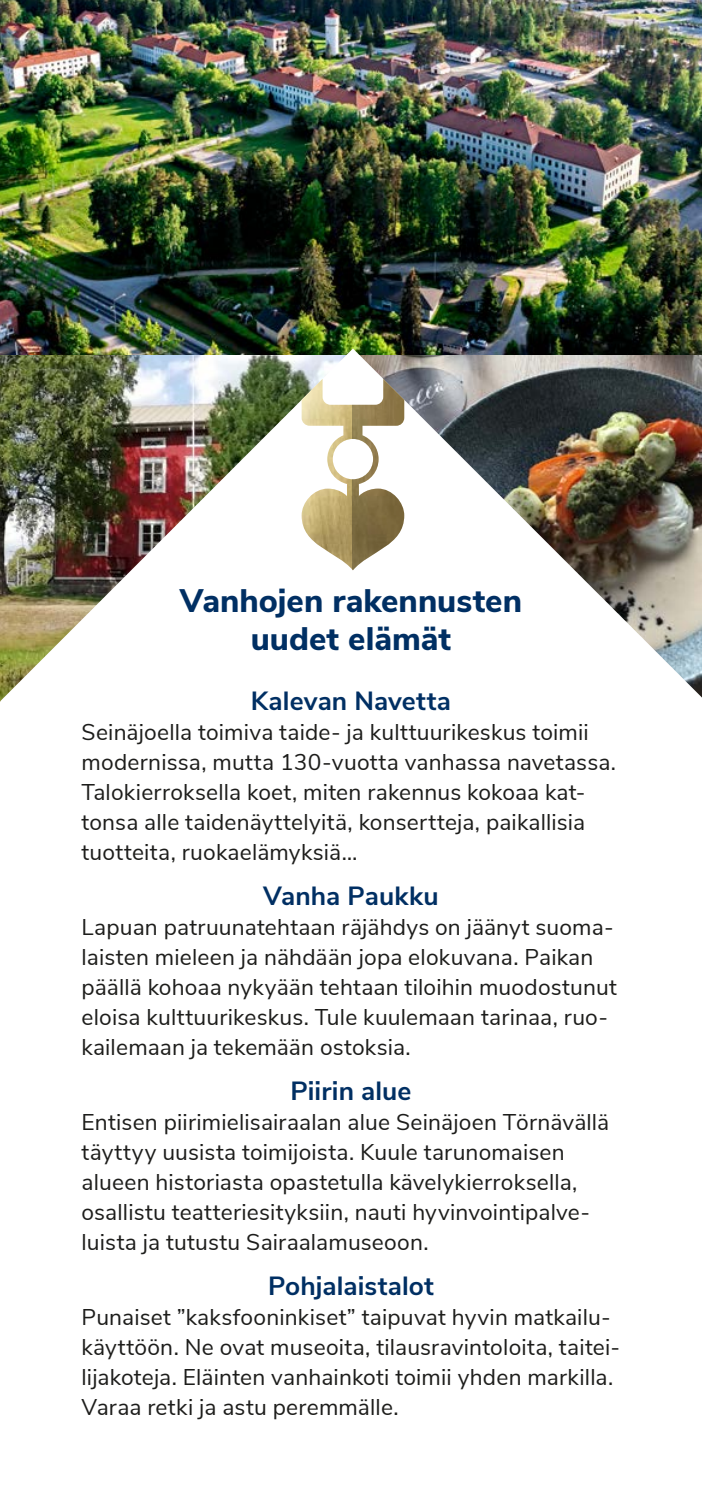
<style>
.page{position:relative;width:702px;height:1489px;background:#fff}
.page>*{position:absolute;margin:0;border:0;box-sizing:border-box;transform-origin:0 0}
.t1{font:800 32.5px/37.5px "Nunito Sans";color:#002f63;text-align:center}
.t2{font:700 26.25px "Nunito Sans";letter-spacing:.005em;color:#002f63}
.t3{font:22.75px/30px "Nunito Sans";letter-spacing:.01em;color:#1d1d1b}
</style>
<div class="page">
<img style="left:0;top:0;width:702px;height:348px">
<img style="left:0;top:348px;width:702px;height:354px">
<img style="left:301px;top:379px;width:51px;height:109px">
<svg style="left:352px;top:379px;width:52px;height:109px"></svg>
<img style="left:301px;top:488px;width:51px;height:82px">
<svg style="left:352px;top:488px;width:52px;height:82px;fill:#7e6c41"></svg>
<p class="t1" style="left:180px;top:580px;width:344px">Vanhojen rakennusten uudet elämät</p>
<p class="t2" style="left:251px;top:681px;width:201px">Kalevan Navetta</p>
<p class="t3" style="left:81px;top:715px;width:536px">Seinäjoella toimiva taide- ja kulttuurikeskus toimii modernissa, mutta 130-vuotta vanhassa navetassa.<br>Talokierroksella koet, miten rakennus kokoaa kat&shy;tonsa alle taidenäyttelyitä, konsertteja, paikallisia tuotteita, ruokaelämyksiä…</p>
<p class="t2" style="left:263px;top:876px;width:177px">Vanha Paukku</p>
<p class="t3" style="left:81px;top:910px;width:537px">Lapuan patruunatehtaan räjähdys on jäänyt suoma&shy;laisten mieleen ja nähdään jopa elokuvana. Paikan päällä kohoaa nykyään tehtaan tiloihin muodostunut eloisa kulttuurikeskus. Tule kuulemaan tarinaa, ruo&shy;kailemaan ja tekemään ostoksia.</p>
<p class="t2" style="left:290px;top:1071px;width:122px">Piirin alue</p>
<p class="t3" style="left:81px;top:1105px;width:529px">Entisen piirimielisairaalan alue Seinäjoen Törnävällä täyttyy uusista toimijoista. Kuule tarunomaisen alueen historiasta opastetulla kävelykierroksella, osallistu teatteriesityksiin, nauti hyvinvointipalve&shy;luista ja tutustu Sairaalamuseoon.</p>
<p class="t2" style="left:268px;top:1266px;width:167px">Pohjalaistalot</p>
<p class="t3" style="left:81px;top:1300px;width:540px">Punaiset ”kaksfooninkiset” taipuvat hyvin matkailu&shy;käyttöön. Ne ovat museoita, tilausravintoloita, taitei&shy;lijakoteja. Eläinten vanhainkoti toimii yhden markilla.<br>Varaa retki ja astu peremmälle.</p>
</div>
